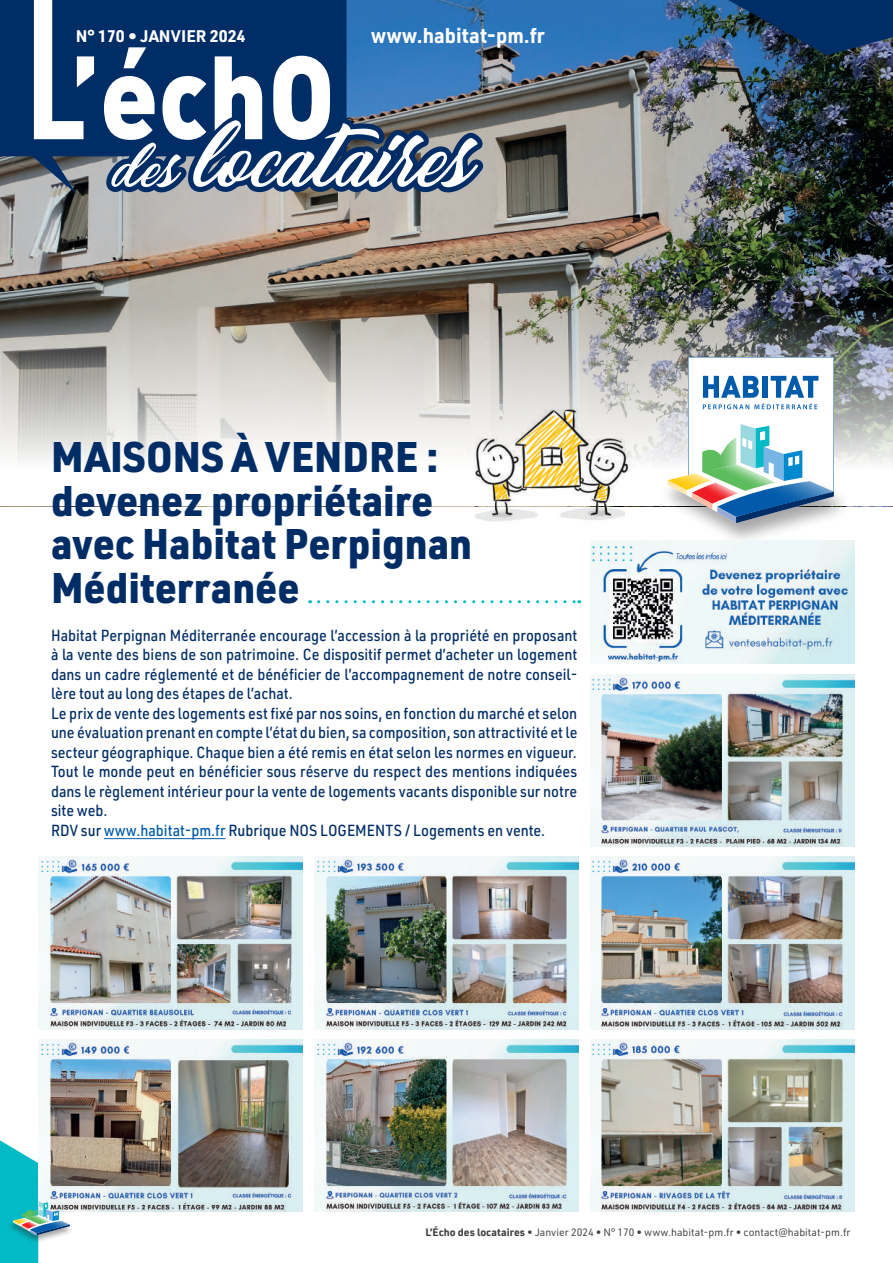
<style>
.page{position:relative;width:893px;height:1263px;background:#fff}
.page>*{position:absolute;margin:0;border:0;box-sizing:border-box;transform-origin:0 0}
.t1{font:900 42px/43.5px "URWDIN";color:#002d66;scale:.95 1}
.t2{font:700 21px "URWDIN";color:#fff;scale:.95 1}
.t3{font:700 16.5px "URWDIN";color:#fff}
.t4{font:500 15.75px/19.5px "URWDIN";color:#002d66;scale:.9 1}
.t5{font:10.5px "URWDIN";color:#3e3e3f}
.s1{color:#015aaa}
.s2{font-weight:700}
</style>
<div class="page">
<img style="left:0;top:0;width:893px;height:306px">
<svg style="left:98px;top:62px;width:390px;height:151px;background:#a5a4a2"></svg>
<svg style="left:0;top:0;width:347px;height:195px;background:#314e73"></svg>
<svg style="left:34px;top:0;width:444px;height:187px"></svg>
<img style="left:728px;top:0;width:165px;height:55px">
<img style="left:0;top:306px;width:893px;height:158px">
<div style="left:659px;top:460px;width:192px;height:87px;background:#231f20;opacity:.4"></div>
<svg style="left:666px;top:357px;width:168px;height:183px"></svg>
<hr style="left:104px;top:838px;width:122px;height:1px;background:#015aaa">
<img style="left:38px;top:857px;width:265px;height:172px">
<img style="left:38px;top:1040px;width:265px;height:172px">
<img style="left:314px;top:857px;width:265px;height:172px">
<img style="left:314px;top:1040px;width:265px;height:172px">
<img style="left:590px;top:857px;width:265px;height:172px">
<img style="left:590px;top:674px;width:265px;height:172px">
<img style="left:590px;top:1040px;width:265px;height:172px">
<img style="left:590px;top:540px;width:265px;height:123px">
<svg style="left:0;top:1140px;width:70px;height:123px"></svg>
<img style="left:470px;top:404px;width:168px;height:118px">
<svg style="left:319px;top:600px;width:261px;height:3px"></svg>
<p class="t3" style="left:76px;top:25px;width:171px">N° 170 • JANVIER 2024</p>
<h2 class="t2" style="left:371px;top:21px;width:185px">www.habitat-pm.fr</h2>
<h1 class="t1" style="left:51px;top:434px;width:445px">MAISONS À VENDRE : devenez propriétaire avec Habitat Perpignan<br>Méditerranée</h1>
<p class="t4" style="left:51px;top:625px;width:586px">Habitat Perpignan Méditerranée encourage l’accession à la propriété en proposant à la vente des biens de son patrimoine. Ce dispositif permet d’acheter un logement dans un cadre réglementé et de bénéficier de l’accompagnement de notre conseil&shy;lère tout au long des étapes de l’achat.<br>Le prix de vente des logements est fixé par nos soins, en fonction du marché et selon une évaluation prenant en compte l’état du bien, sa composition, son attractivité et le secteur géographique. Chaque bien a été remis en état selon les normes en vigueur.<br>Tout le monde peut en bénéficier sous réserve du respect des mentions indiquées dans le règlement intérieur pour la vente de logements vacants disponible sur notre site web.<br>RDV sur <span class="s1">www.habitat-pm.fr</span> Rubrique NOS LOGEMENTS / Logements en vente.</p>
<p class="t5" style="left:425px;top:1225px;width:427px"><span class="s2">L’Écho des locataires</span> • Janvier 2024 • N° 170 • www.habitat-pm.fr • contact@habitat-pm.fr</p>
</div>
